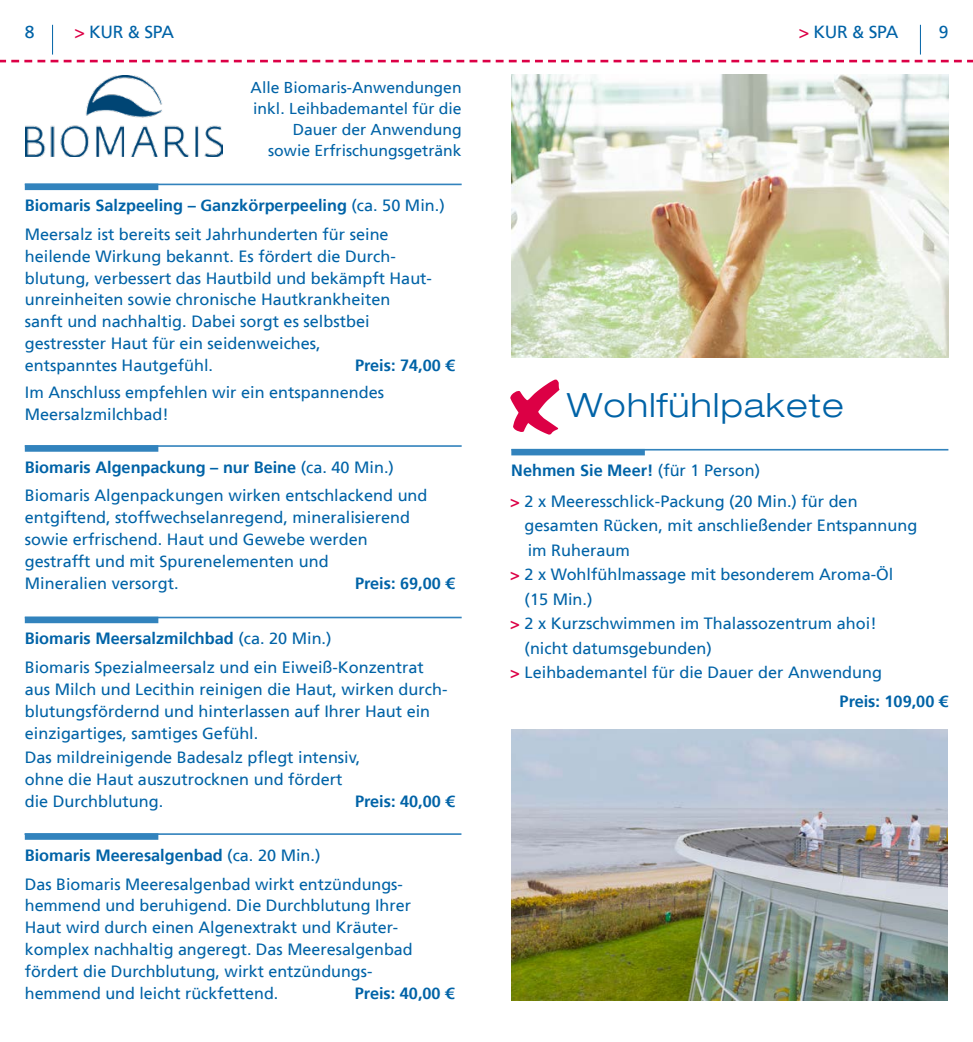
<style>
.page{position:relative;width:973px;height:1042px;background:#fff}
.page>*{position:absolute;margin:0;border:0;box-sizing:border-box;transform-origin:0 0}
.t1{font:300 expanded 33.25px "Helvetica Neue LT";letter-spacing:.04em;color:#0063a7}
.t2{font:17.5px "Frutiger LT";letter-spacing:-.02em;color:#0063a7}
.t3{font:16.28px/21.9px "Frutiger LT";color:#0063a7}
.t4{font:700 16.28px "Frutiger LT";color:#0063a7}
.t5{font:15.75px/21px "Frutiger LT";color:#0063a7;text-align:right}
.s1{color:#dc0046}
.s2{font-weight:700}
.s3{font-weight:400}
.s4{font-weight:700;color:#dc0046}
</style>
<div class="page">
<svg style="left:0;top:60px;width:972px;height:2px"></svg>
<hr style="left:52px;top:25px;width:1px;height:30px;background:#0063a7">
<hr style="left:919px;top:25px;width:1px;height:30px;background:#0063a7">
<img style="left:26px;top:75px;width:196px;height:81px">
<hr style="left:25px;top:617px;width:436px;height:1px;background:#3283bd">
<div style="left:25px;top:617px;width:133px;height:6px;background:#3283bd"></div>
<hr style="left:25px;top:445px;width:436px;height:2px;background:#3283bd">
<div style="left:25px;top:445px;width:133px;height:7px;background:#3283bd"></div>
<hr style="left:25px;top:833px;width:436px;height:2px;background:#3283bd">
<div style="left:25px;top:833px;width:133px;height:7px;background:#3283bd"></div>
<hr style="left:25px;top:184px;width:436px;height:1px;background:#3283bd">
<div style="left:25px;top:184px;width:133px;height:6px;background:#3283bd"></div>
<img style="left:511px;top:74px;width:436px;height:283px">
<hr style="left:511px;top:449px;width:437px;height:1px;background:#3283bd">
<div style="left:511px;top:449px;width:133px;height:6px;background:#3283bd"></div>
<svg style="left:510px;top:379px;width:49px;height:56px"></svg>
<img style="left:511px;top:729px;width:436px;height:271px">
<p class="t2" style="left:25px;top:22px;width:11px">8</p>
<p class="t2" style="left:74px;top:22px;width:101px"><span class="s1">&gt;</span> KUR &amp; SPA</p>
<p class="t2" style="left:798px;top:22px;width:101px"><span class="s1">&gt;</span> KUR &amp; SPA</p>
<p class="t2" style="left:938px;top:22px;width:11px">9</p>
<p class="t5" style="left:250px;top:77px;width:212px">Alle Biomaris-Anwendungen inkl. Leihbademantel für die<br>Dauer der Anwendung sowie Erfrischungsgetränk</p>
<p class="t3" style="left:25px;top:191px;width:421px;line-height:28.7px"><span class="s2">Biomaris Salzpeeling – Ganzkörperpeeling</span> (ca. 50 Min.)<br>Meersalz ist bereits seit Jahrhunderten für seine</p>
<p class="t3" style="left:25px;top:245px;width:407px">heilende Wirkung bekannt. Es fördert die Durch&shy;blutung, verbessert das Hautbild und bekämpft Haut&shy;unreinheiten sowie chronische Hautkrankheiten sanft und nachhaltig. Dabei sorgt es selbstbei gestresster Haut für ein seidenweiches,<br>entspanntes Hautgefühl.</p>
<p class="t4" style="left:355px;top:356px;width:101px">Preis: 74,00 €</p>
<p class="t3" style="left:25px;top:381px;width:361px">Im Anschluss empfehlen wir ein entspannendes<br>Meersalzmilchbad!</p>
<p class="t3" style="left:25px;top:453px;width:404px;line-height:28.7px"><span class="s2">Biomaris Algenpackung – nur Beine</span> (ca. 40 Min.)<br>Biomaris Algenpackungen wirken entschlackend und</p>
<p class="t3" style="left:25px;top:507px;width:387px">entgiftend, stoffwechselanregend, mineralisierend sowie erfrischend. Haut und Gewebe werden gestrafft und mit Spurenelementen und Mineralien versorgt.</p>
<p class="t4" style="left:355px;top:574px;width:101px">Preis: 69,00 €</p>
<p class="t3" style="left:25px;top:624px;width:400px;line-height:28.7px"><span class="s2">Biomaris Meersalzmilchbad</span> (ca. 20 Min.)<br>Biomaris Spezialmeersalz und ein Eiweiß-Konzentrat</p>
<p class="t3" style="left:25px;top:678px;width:424px">aus Milch und Lecithin reinigen die Haut, wirken durch&shy;blutungsfördernd und hinterlassen auf Ihrer Haut ein einzigartiges, samtiges Gefühl.</p>
<p class="t3" style="left:25px;top:746px;width:337px">Das mildreinigende Badesalz pflegt intensiv, ohne die Haut auszutrocknen und fördert die Durchblutung.</p>
<p class="t4" style="left:355px;top:791px;width:101px">Preis: 40,00 €</p>
<p class="t3" style="left:25px;top:841px;width:378px;line-height:28.7px"><span class="s2">Biomaris Meeresalgenbad</span> (ca. 20 Min.)<br>Das Biomaris Meeresalgenbad wirkt entzündungs-</p>
<p class="t3" style="left:25px;top:895px;width:389px">hemmend und beruhigend. Die Durchblutung Ihrer Haut wird durch einen Algenextrakt und Kräuter&shy;komplex nachhaltig angeregt. Das Meeresalgenbad fördert die Durchblutung, wirkt entzündungs&shy;hemmend und leicht rückfettend.</p>
<p class="t4" style="left:355px;top:983px;width:101px">Preis: 40,00 €</p>
<h1 class="t1" style="left:567px;top:386px;width:278px">Wohlfühlpakete</h1>
<p class="t4" style="left:511px;top:461px;width:250px">Nehmen Sie Meer! <span class="s3">(für 1 Person)</span></p>
<p class="t3" style="left:510px;top:490px;width:349px"><span class="s4">&gt;</span> 2 x Meeresschlick-Packung (20 Min.) für den</p>
<p class="t3" style="left:524px;top:515px;width:394px">gesamten Rücken, mit anschließender Entspannung</p>
<p class="t3" style="left:527px;top:539px;width:104px">im Ruheraum</p>
<p class="t3" style="left:510px;top:564px;width:384px"><span class="s4">&gt;</span> 2 x Wohlfühlmassage mit besonderem Aroma-Öl</p>
<p class="t3" style="left:524px;top:588px;width:69px">(15 Min.)</p>
<p class="t3" style="left:510px;top:613px;width:368px"><span class="s4">&gt;</span> 2 x Kurzschwimmen im Thalassozentrum ahoi!</p>
<p class="t3" style="left:524px;top:637px;width:189px">(nicht datumsgebunden)</p>
<p class="t3" style="left:510px;top:662px;width:373px"><span class="s4">&gt;</span> Leihbademantel für die Dauer der Anwendung</p>
<p class="t4" style="left:839px;top:692px;width:110px">Preis: 109,00 €</p>
</div>
